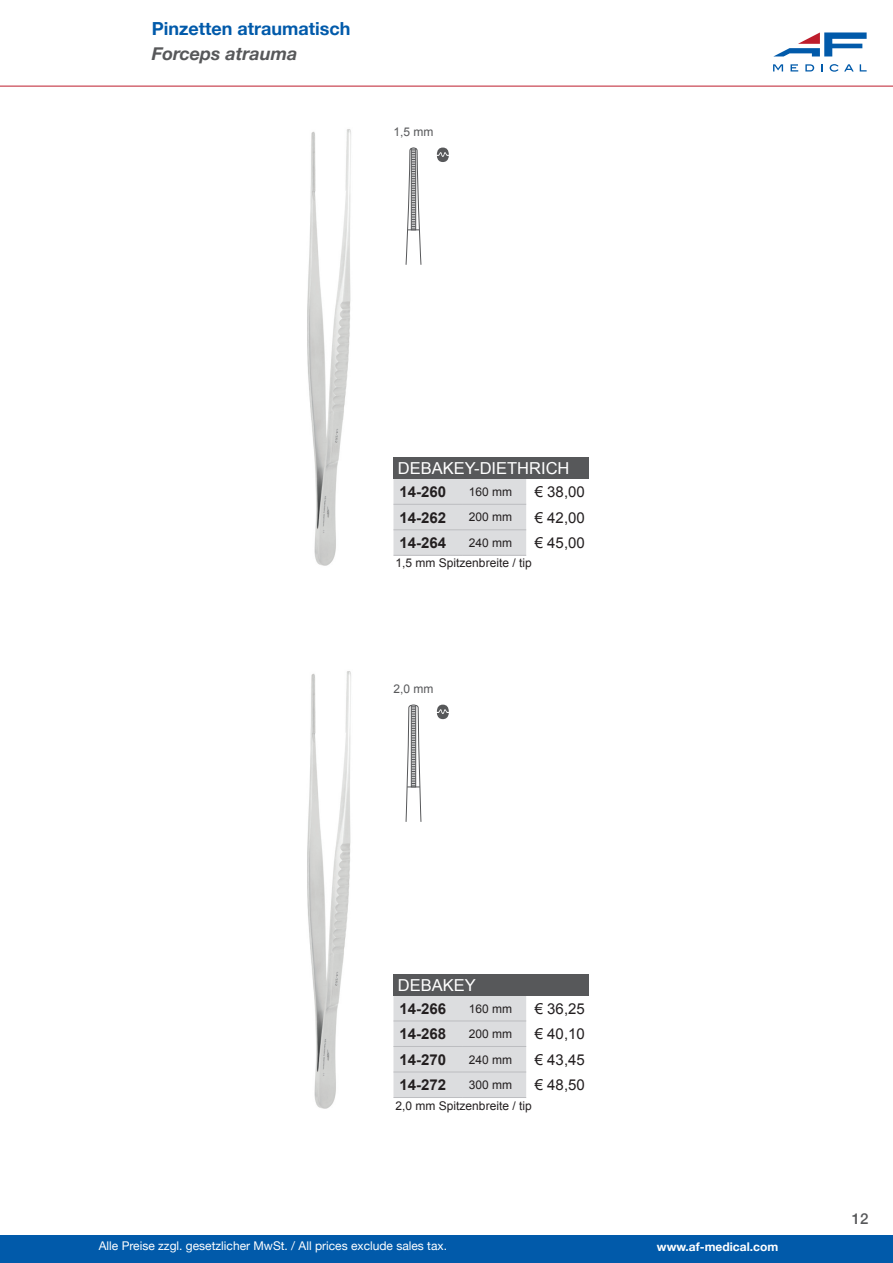
<style>
.page{position:relative;width:893px;height:1263px;background:#fff}
.page>*{position:absolute;margin:0;border:0;box-sizing:border-box;transform-origin:0 0}
.t1{font:700 18px "Helvetica Neue";color:#015aaa}
.t2{font:italic 700 18px "Helvetica Neue";color:#57585a}
.t3{font:16.5px "Arial";color:#fff}
.t4{font:700 15px "Arial";color:#231f20}
.t5{font:15px/25.5px "Arial";color:#231f20;text-align:justify}
.t6{font:500 15px "Helvetica Neue";color:#57585a}
.t7{font:12px "Arial";color:#231f20}
.t8{font:12px "Helvetica Neue";color:#fff}
.t9{font:700 12px "Helvetica Neue";color:#fff}
.t10{font:12px "Arial";color:#57585a}
</style>
<div class="page">
<div style="left:0;top:1235px;width:893px;height:28px;background:#015aaa"></div>
<svg style="left:774px;top:32px;width:93px;height:24px"></svg>
<svg style="left:773px;top:64px;width:10px;height:7px"></svg>
<svg style="left:790px;top:64px;width:8px;height:7px"></svg>
<svg style="left:805px;top:64px;width:9px;height:7px"></svg>
<svg style="left:821px;top:64px;width:2px;height:7px"></svg>
<svg style="left:830px;top:64px;width:24px;height:8px"></svg>
<svg style="left:860px;top:64px;width:7px;height:7px"></svg>
<hr style="left:0;top:86px;width:893px;height:1px;background:#be1d2c">
<div style="left:393px;top:479px;width:133px;height:76px;background:#dcdddf"></div>
<hr style="left:393px;top:555px;width:70px;height:1px;background:#bcbdc0">
<hr style="left:463px;top:555px;width:63px;height:1px;background:#bcbdc0">
<hr style="left:393px;top:504px;width:70px;height:1px;background:#bcbdc0">
<hr style="left:463px;top:504px;width:63px;height:1px;background:#bcbdc0">
<hr style="left:393px;top:529px;width:70px;height:1px;background:#bcbdc0">
<hr style="left:463px;top:529px;width:63px;height:1px;background:#bcbdc0">
<div style="left:393px;top:457px;width:196px;height:22px;background:#57585a"></div>
<svg style="left:437px;top:148px;width:12px;height:14px"></svg>
<img style="left:307px;top:129px;width:44px;height:437px">
<div style="left:393px;top:995px;width:133px;height:102px;background:#dcdddf"></div>
<hr style="left:393px;top:1097px;width:70px;height:1px;background:#bcbdc0">
<hr style="left:463px;top:1097px;width:63px;height:1px;background:#bcbdc0">
<hr style="left:393px;top:1021px;width:70px;height:1px;background:#bcbdc0">
<hr style="left:463px;top:1021px;width:63px;height:1px;background:#bcbdc0">
<hr style="left:393px;top:1046px;width:70px;height:1px;background:#bcbdc0">
<hr style="left:463px;top:1046px;width:63px;height:1px;background:#bcbdc0">
<hr style="left:393px;top:1072px;width:70px;height:1px;background:#bcbdc0">
<hr style="left:463px;top:1072px;width:63px;height:1px;background:#bcbdc0">
<div style="left:393px;top:974px;width:196px;height:21px;background:#57585a"></div>
<svg style="left:437px;top:705px;width:12px;height:14px"></svg>
<svg style="left:405px;top:705px;width:17px;height:117px"></svg>
<svg style="left:405px;top:148px;width:17px;height:117px"></svg>
<img style="left:307px;top:671px;width:44px;height:438px">
<h1 class="t1" style="left:152px;top:14px;width:200px">Pinzetten atraumatisch</h1>
<h1 class="t2" style="left:152px;top:40px;width:147px">Forceps atrauma</h1>
<p class="t10" style="left:393px;top:124px;width:42px">1,5 mm</p>
<h2 class="t3" style="left:398px;top:458px;width:173px">DEBAKEY-DIETHRICH</h2>
<p class="t5" style="left:535px;top:479px;width:52px">€ 38,00 € 42,00 € 45,00</p>
<p class="t7" style="left:396px;top:555px;width:138px">1,5 mm Spitzenbreite / tip</p>
<p class="t4" style="left:399px;top:482px;width:48px">14-260</p>
<p class="t7" style="left:469px;top:484px;width:45px">160 mm</p>
<p class="t4" style="left:399px;top:507px;width:48px">14-262</p>
<p class="t7" style="left:469px;top:509px;width:45px">20 0 mm</p>
<p class="t4" style="left:399px;top:533px;width:48px">14-264</p>
<p class="t7" style="left:469px;top:535px;width:45px">240 mm</p>
<p class="t10" style="left:393px;top:681px;width:42px">2,0 mm</p>
<h2 class="t3" style="left:398px;top:974px;width:79px">DEBAKEY</h2>
<p class="t4" style="left:399px;top:998px;width:48px">14-266</p>
<p class="t7" style="left:469px;top:1000px;width:45px">160 mm</p>
<p class="t4" style="left:399px;top:1024px;width:48px">14-268</p>
<p class="t7" style="left:469px;top:1026px;width:45px">20 0 mm</p>
<p class="t4" style="left:399px;top:1049px;width:48px">14-270</p>
<p class="t7" style="left:469px;top:1051px;width:45px">240 mm</p>
<p class="t4" style="left:399px;top:1075px;width:48px">14-272</p>
<p class="t7" style="left:469px;top:1077px;width:45px">300 mm</p>
<p class="t5" style="left:535px;top:996px;width:52px">€ 36,25 € 40,10 € 43,45 € 48,50</p>
<p class="t7" style="left:396px;top:1097px;width:138px">2,0 mm Spitzenbreite / tip</p>
<p class="t8" style="left:99px;top:1237px;width:350px">Alle Preise zzgl. gesetzlicher MwSt. / All prices exclude sales tax.</p>
<p class="t9" style="left:657px;top:1237px;width:123px">www.af-medical.com</p>
<p class="t6" style="left:852px;top:1207px;width:18px">12</p>
</div>
